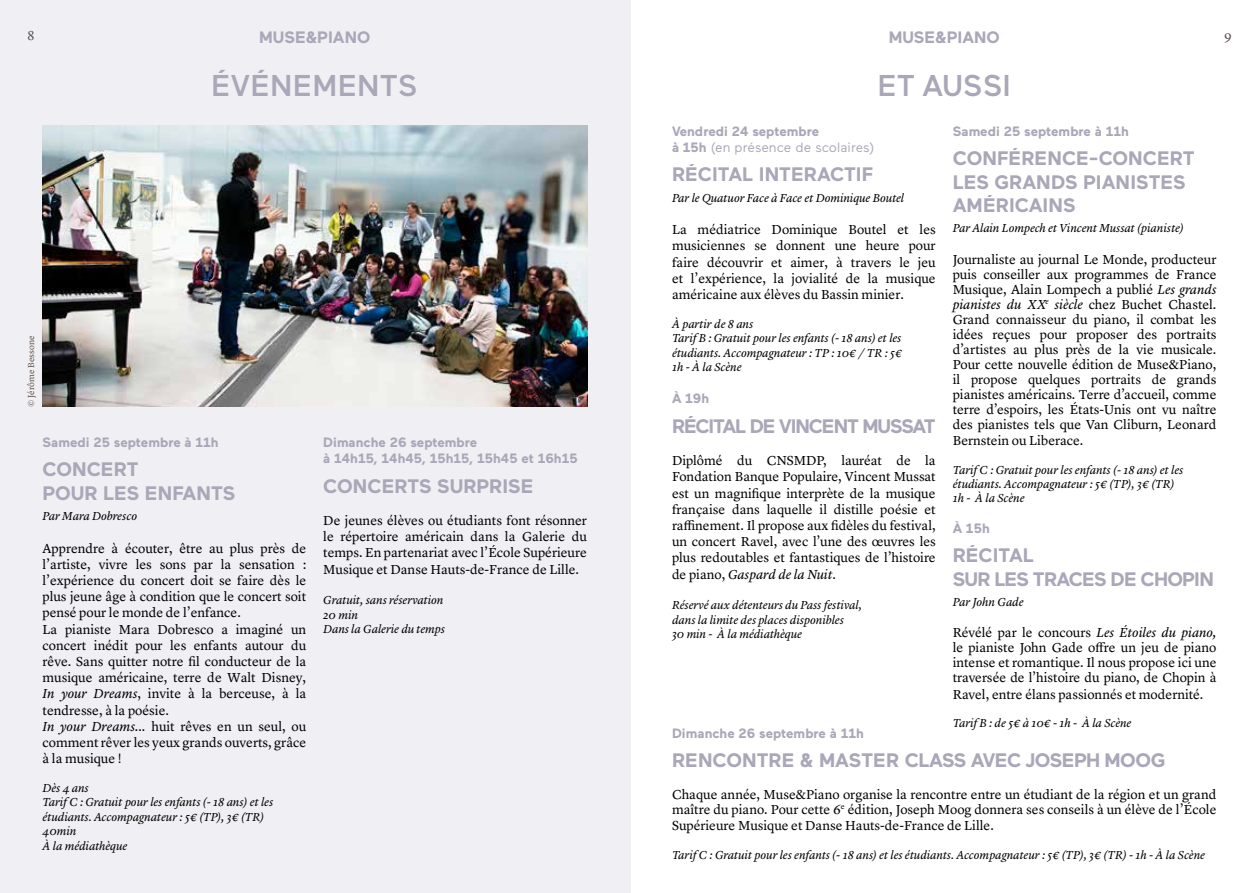
<style>
.page{position:relative;width:1259px;height:893px;background:#fff}
.page>*{position:absolute;margin:0;border:0;box-sizing:border-box;transform-origin:0 0}
.t1{font:500 30px "Maax";color:#a9a7b8}
.t2{font:700 19.5px/23.4px "Maax";color:#a9a7b8}
.t3{font:700 19.5px "Maax";letter-spacing:-.02em;color:#a9a7b8}
.t4{font:700 19.5px/23.4px "Maax";letter-spacing:-.04em;color:#a9a7b8}
.t5{font:700 19.5px "Maax";letter-spacing:-.06em;color:#a9a7b8}
.t6{font:700 16.5px "Maax";color:#a9a7b8}
.t7{font:13.5px/16.2px "Lyon Text";color:#000;text-align:justify}
.t8{font:700 13.5px/16.2px "Maax";color:#a9a7b8}
.t9{font:13.5px "Lyon Text";color:#5d514d}
.t10{font:italic 12px/14.4px "Lyon Text";letter-spacing:-.005em;color:#000}
.t11{font:9px "Lyon Text";color:#5d514d}
.s1{font-style:italic}
.s2{font-weight:400}
</style>
<div class="page">
<div style="left:0;top:0;width:630px;height:893px;background:#f0eff3"></div>
<img style="left:43px;top:125px;width:544px;height:282px">
<p class="t9" style="left:27px;top:25px;width:8px">8</p>
<p class="t6" style="left:259px;top:28px;width:113px">MUSE&amp;PIANO</p>
<h1 class="t1" style="left:211px;top:69px;width:208px">ÉVÉNEMENTS</h1>
<h1 class="t1" style="left:877px;top:69px;width:135px">ET AUSSI</h1>
<p class="t6" style="left:888px;top:28px;width:113px">MUSE&amp;PIANO</p>
<p class="t9" style="left:1224px;top:25px;width:9px">9</p>
<p class="t11" style="left:24px;top:407px;width:73px;rotate:-90deg">© Jérôme Bessone</p>
<p class="t8" style="left:43px;top:434px;width:177px">Samedi 25 septembre à 11h</p>
<h2 class="t2" style="left:43px;top:458px;width:194px">CONCERT<br>POUR LES ENFANTS</h2>
<p class="t10" style="left:43px;top:508px;width:96px">Par Mara Dobresco</p>
<p class="t7" style="left:43px;top:539px;width:265px;text-align:left">Apprendre à écouter, être au plus près de l’artiste, vivre les sons par la sensation : l’expérience du concert doit se faire dès le plus jeune âge à condition que le concert soit pensé pour le monde de l’enfance.<br>La pianiste Mara Dobresco a imaginé un concert inédit pour les enfants autour du rêve. Sans quitter notre fil conducteur de la musique américaine, terre de Walt Disney, <span class="s1">In your Dreams</span>, invite à la berceuse, à la tendresse, à la poésie.<br><span class="s1">In your Dreams...</span> huit rêves en un seul, ou comment rêver les yeux grands ouverts, grâce à la musique !</p>
<p class="t10" style="left:43px;top:780px;width:232px">Dès 4 ans<br>Tarif C : Gratuit pour les enfants (- 18 ans) et les étudiants. Accompagnateur : 5€ (TP), 3€ (TR)<br>40min<br>À la médiathèque</p>
<p class="t8" style="left:323px;top:434px;width:256px">Dimanche 26 septembre<br>à 14h15, 14h45, 15h15, 15h45 et 16h15</p>
<h2 class="t2" style="left:323px;top:474px;width:212px">CONCERTS SURPRISE</h2>
<p class="t7" style="left:323px;top:511px;width:265px">De jeunes élèves ou étudiants font résonner le répertoire américain dans la Galerie du temps. En partenariat avec l’École Supérieure Musique et Danse Hauts-de-France de Lille.</p>
<p class="t10" style="left:323px;top:592px;width:123px">Gratuit, sans réservation<br>20 min<br>Dans la Galerie du temps</p>
<p class="t8" style="left:952px;top:123px;width:177px">Samedi 25 septembre à 11h</p>
<h2 class="t2" style="left:952px;top:147px;width:243px">CONFÉRENCE-CONCERT<br>LES GRANDS PIANISTES<br>AMÉRICAINS</h2>
<p class="t10" style="left:952px;top:220px;width:232px">Par Alain Lompech et Vincent Mussat (pianiste)</p>
<p class="t7" style="left:952px;top:250px;width:265px;line-height:15.1px">Journaliste au journal Le Monde, producteur puis conseiller aux programmes de France Musique, Alain Lompech a publié <span class="s1">Les grands pianistes du XX</span><sup>e</sup> <span class="s1">siècle</span> chez Buchet Chastel.<br>Grand connaisseur du piano, il combat les idées reçues pour proposer des portraits d’artistes au plus près de la vie musicale.<br>Pour cette nouvelle édition de Muse&amp;Piano, il propose quelques portraits de grands pianistes américains. Terre d’accueil, comme terre d’espoirs, les États-Unis ont vu naître des pianistes tels que Van Cliburn, Leonard Bernstein ou Liberace.</p>
<p class="t10" style="left:952px;top:461px;width:232px">Tarif C : Gratuit pour les enfants (- 18 ans) et les étudiants. Accompagnateur : 5€ (TP), 3€ (TR)<br>1h - À la Scène</p>
<p class="t8" style="left:952px;top:520px;width:39px">À 15h</p>
<h2 class="t4" style="left:952px;top:544px;width:263px">RÉCITAL<br>SUR LES TRACES DE CHOPIN</h2>
<p class="t10" style="left:952px;top:594px;width:73px">Par John Gade</p>
<p class="t7" style="left:952px;top:624px;width:265px;line-height:15.3px">Révélé par le concours <span class="s1">Les Étoiles du piano, </span>le pianiste John Gade offre un jeu de piano intense et romantique. Il nous propose ici une traversée de l’histoire du piano, de Chopin à Ravel, entre élans passionnés et modernité.</p>
<p class="t10" style="left:952px;top:715px;width:180px">Tarif B : de 5€ à 10€ - 1h - À la Scène</p>
<p class="t8" style="left:672px;top:123px;width:204px">Vendredi 24 septembre<br>à 15h <span class="s2">(en présence de scolaires)</span></p>
<h2 class="t2" style="left:672px;top:163px;width:203px">RÉCITAL INTERACTIF</h2>
<p class="t10" style="left:672px;top:190px;width:234px">Par le Quatuor Face à Face et Dominique Boutel</p>
<p class="t7" style="left:672px;top:220px;width:265px">La médiatrice Dominique Boutel et les musiciennes se donnent une heure pour faire découvrir et aimer, à travers le jeu et l’expérience, la jovialité de la musique américaine aux élèves du Bassin minier.</p>
<p class="t10" style="left:672px;top:316px;width:232px">À partir de 8 ans<br>Tarif B : Gratuit pour les enfants (- 18 ans) et les étudiants. Accompagnateur : TP : 10€ / TR : 5€<br>1h - À la Scène</p>
<p class="t8" style="left:672px;top:391px;width:39px">À 19h</p>
<h2 class="t5" style="left:672px;top:415px;width:265px">RÉCITAL DE VINCENT MUSSAT</h2>
<p class="t7" style="left:672px;top:451px;width:265px">Diplômé du CNSMDP, lauréat de la Fondation Banque Populaire, Vincent Mussat est un magnifique interprète de la musique française dans laquelle il distille poésie et raffinement. Il propose aux fidèles du festival, un concert Ravel, avec l’une des œuvres les plus redoutables et fantastiques de l’histoire de piano, <span class="s1">Gaspard de la Nuit</span>.</p>
<p class="t10" style="left:672px;top:597px;width:191px">Réservé aux détenteurs du Pass festival, dans la limite des places disponibles<br>30 min - À la médiathèque</p>
<p class="t8" style="left:672px;top:725px;width:193px">Dimanche 26 septembre à 11h</p>
<h2 class="t3" style="left:672px;top:750px;width:495px">RENCONTRE &amp; MASTER CLASS AVEC JOSEPH MOOG</h2>
<p class="t7" style="left:672px;top:785px;width:546px;line-height:15.6px">Chaque année, Muse&amp;Piano organise la rencontre entre un étudiant de la région et un grand maître du piano. Pour cette 6<sup>e</sup> édition, Joseph Moog donnera ses conseils à un élève de l’École Supérieure Musique et Danse Hauts-de-France de Lille.</p>
<p class="t10" style="left:672px;top:846px;width:534px">Tarif C : Gratuit pour les enfants (- 18 ans) et les étudiants. Accompagnateur : 5€ (TP), 3€ (TR) - 1h - À la Scène</p>
</div>
